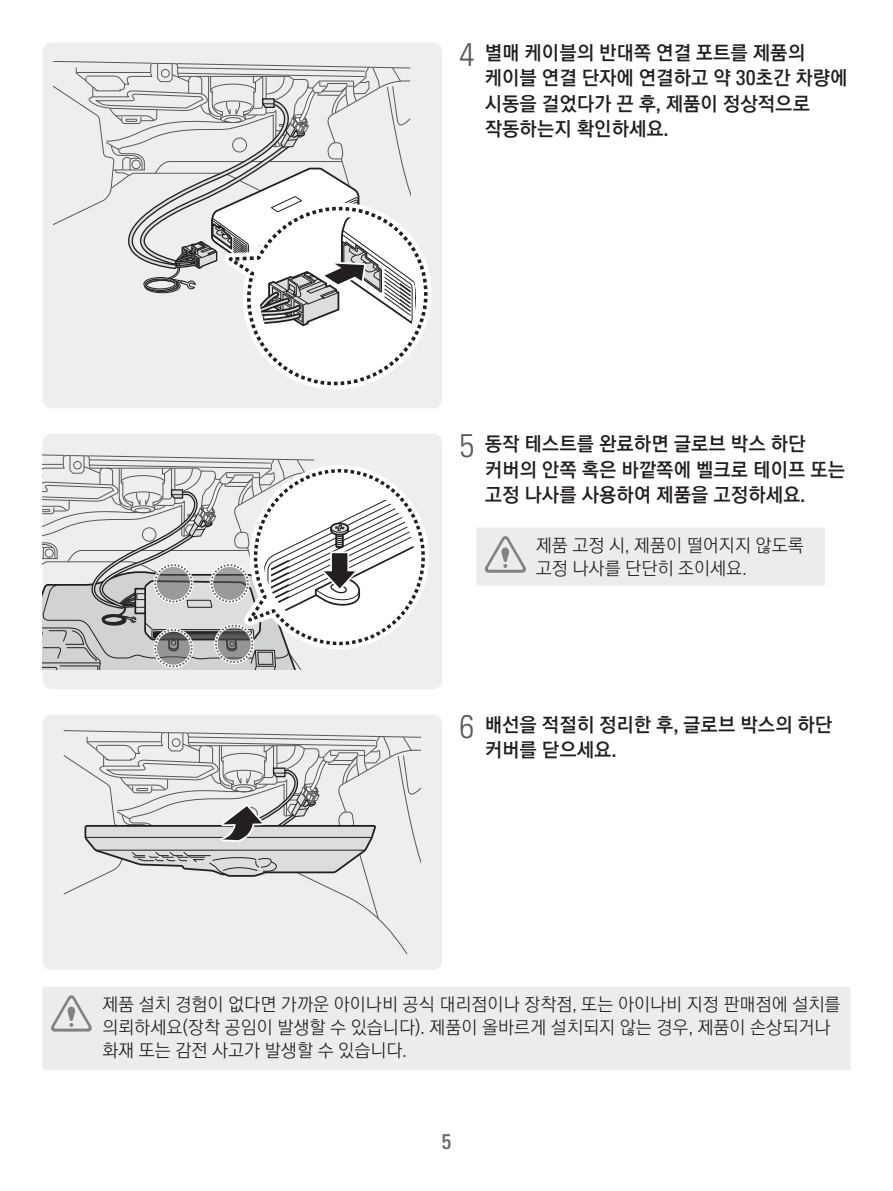
<style>
.page{position:relative;width:893px;height:1191px;background:#fff}
.page>*{position:absolute;margin:0;border:0;box-sizing:border-box;transform-origin:0 0}
.t1{font:19.5px/25.5px "Inavi Rix Go B";color:#231f20}
.t2{font:19.5px "Inavi Rix Go EB";color:#6c6d70}
.t3{font:18px/23.1px "Inavi Rix Go L";color:#231f20}
.s1{font-family:"Inavi Rix Go L";font-size:30px;color:#57585a}
</style>
<div class="page">
<div style="left:43px;top:43px;width:399px;height:365px;background:#eeeeef;border-radius:9px"></div>
<svg style="left:53px;top:61px;width:379px;height:328px"></svg>
<div style="left:43px;top:434px;width:399px;height:255px;background:#eeeeef;border-radius:9px"></div>
<svg style="left:43px;top:454px;width:386px;height:215px"></svg>
<div style="left:476px;top:528px;width:349px;height:57px;background:#ececee"></div>
<div style="left:43px;top:714px;width:399px;height:255px;background:#eeeeef;border-radius:9px"></div>
<svg style="left:64px;top:730px;width:357px;height:223px"></svg>
<div style="left:43px;top:987px;width:807px;height:82px;background:#ececee"></div>
<svg style="left:51px;top:995px;width:41px;height:36px"></svg>
<p class="t1" style="left:485px;top:39px;width:364px;text-indent:-26px"><span class="s1">4</span> 별매 케이블의 반대쪽 연결 포트를 제품의 케이블 연결 단자에 연결하고 약 30초간 차량에 시동을 걸었다가 끈 후, 제품이 정상적으로 작동하는지 확인하세요.</p>
<p class="t1" style="left:485px;top:431px;width:362px;text-indent:-26px"><span class="s1">5</span> 동작 테스트를 완료하면 글로브 박스 하단 커버의 안쪽 혹은 바깥쪽에 벨크로 테이프 또는 고정 나사를 사용하여 제품을 고정하세요.</p>
<p class="t3" style="left:536px;top:533px;width:270px">제품 고정 시, 제품이 떨어지지 않도록 고정 나사를 단단히 조이세요.</p>
<p class="t1" style="left:485px;top:711px;width:349px;text-indent:-26px"><span class="s1">6</span> 배선을 적절히 정리한 후, 글로브 박스의 하단 커버를 닫으세요.</p>
<p class="t3" style="left:102px;top:992px;width:740px">제품 설치 경험이 없다면 가까운 아이나비 공식 대리점이나 장착점, 또는 아이나비 지정 판매점에 설치를 의뢰하세요(장착 공임이 발생할 수 있습니다). 제품이 올바르게 설치되지 않는 경우, 제품이 손상되거나 화재 또는 감전 사고가 발생할 수 있습니다.</p>
<p class="t2" style="left:441px;top:1128px;width:11px">5</p>
</div>
